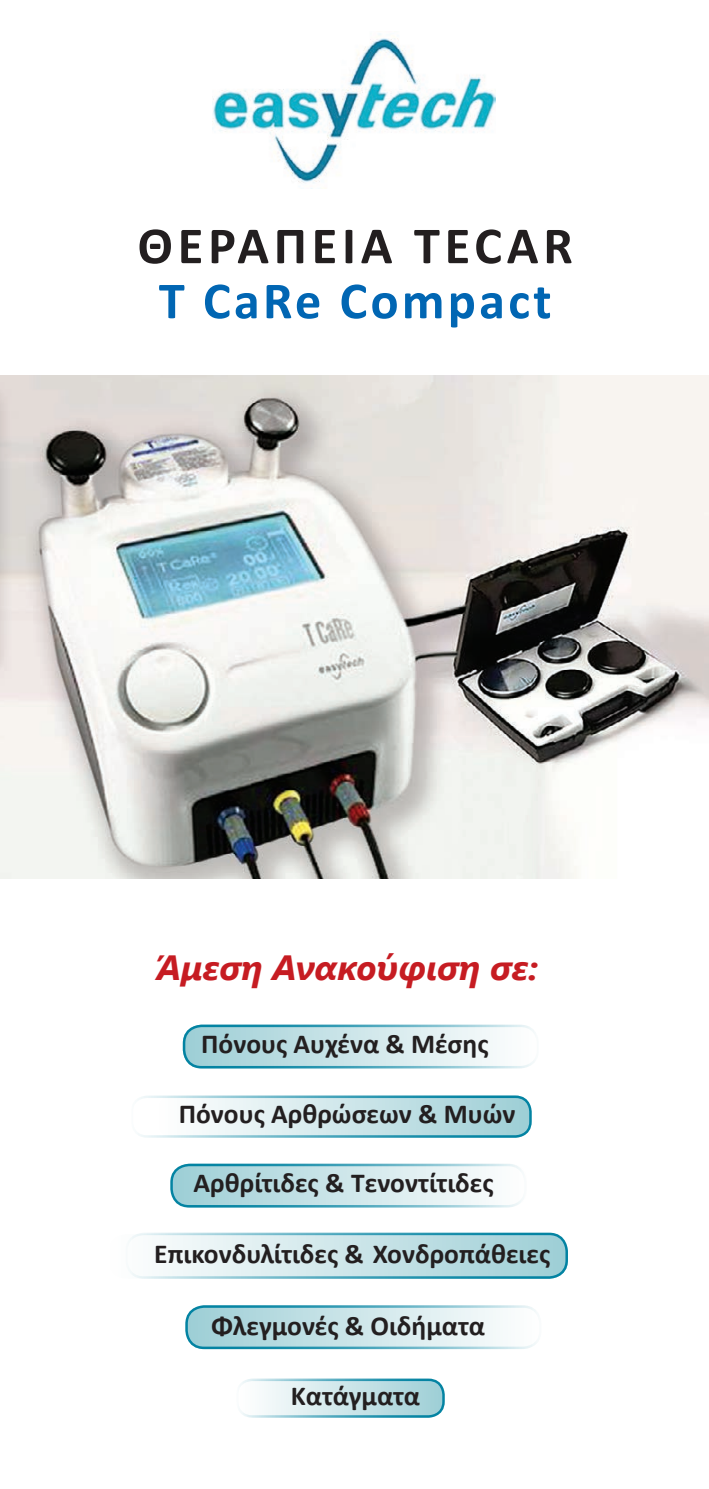
<style>
.page{position:relative;width:709px;height:1489px;background:#fff}
.page>*{position:absolute;margin:0;border:0;box-sizing:border-box;transform-origin:0 0}
.t1{font:700 52.5px "Calibri";letter-spacing:.09em;color:#231f20}
.t2{font:700 52.5px "Calibri";letter-spacing:.06em;color:#0166b3}
.t3{font:italic 700 35px "Segoe UI";color:#c61c22}
.t4{font:700 27.5px "Calibri";color:#231f20}
</style>
<div class="page">
<div style="left:240px;top:1381px;width:202px;height:35px;background:linear-gradient(to right,#fff,#9fcfd6);border-radius:15px"></div>
<div style="left:238px;top:1379px;width:206px;height:38px;border:2px solid #0082a1;border-radius:15px"></div>
<div style="left:108px;top:1235px;width:458px;height:42px;background:linear-gradient(to right,#fff,#9eced6);border-radius:17px"></div>
<div style="left:107px;top:1233px;width:461px;height:45px;border:2px solid #0082a1;border-radius:17px"></div>
<div style="left:158px;top:1096px;width:372px;height:40px;background:linear-gradient(to right,#fff,#9cced5);border-radius:15px"></div>
<div style="left:187px;top:1306px;width:354px;height:41px;background:linear-gradient(to right,#9ccdd5,#fff);border-radius:17px"></div>
<svg style="left:173px;top:1164px;width:354px;height:42px"></svg>
<svg style="left:184px;top:1025px;width:354px;height:42px"></svg>
<img style="left:1px;top:375px;width:708px;height:503px">
<img style="left:212px;top:33px;width:284px;height:150px">
<div style="left:170px;top:1163px;width:356px;height:44px;border:2px solid #0082a1;border-radius:17px"></div>
<div style="left:183px;top:1024px;width:356px;height:44px;border:2px solid #0082a1;border-radius:17px"></div>
<div style="left:185px;top:1305px;width:356px;height:43px;border:2px solid #0082a1;border-radius:17px"></div>
<div style="left:131px;top:1095px;width:400px;height:42px;border:2px solid #0082a1;border-radius:15px"></div>
<div style="left:236px;top:1378px;width:209px;height:39px;border:2px solid #0082a1;border-radius:15px"></div>
<div style="left:125px;top:1232px;width:443px;height:46px;border:2px solid #0082a1;border-radius:17px"></div>
<p class="t1" style="left:137px;top:208px;width:437px">ΘΕΡΑΠΕΙΑ TECAR</p>
<p class="t2" style="left:159px;top:263px;width:394px">T CaRe Compact</p>
<p class="t3" style="left:156px;top:934px;width:383px">Άμεση Ανακούφιση σε:</p>
<p class="t4" style="left:201px;top:1024px;width:289px">Πόνους Αυχένα &amp; Μέσης</p>
<p class="t4" style="left:179px;top:1093px;width:338px">Πόνους Αρθρώσεων &amp; Μυών</p>
<p class="t4" style="left:194px;top:1162px;width:301px">Αρθρίτιδες &amp; Τενοντίτιδες</p>
<p class="t4" style="left:154px;top:1233px;width:397px">Επικονδυλίτιδες &amp; Χονδροπάθειες</p>
<p class="t4" style="left:211px;top:1306px;width:275px">Φλεγμονές &amp; Οιδήματα</p>
<p class="t4" style="left:291px;top:1376px;width:131px">Κατάγματα</p>
</div>
